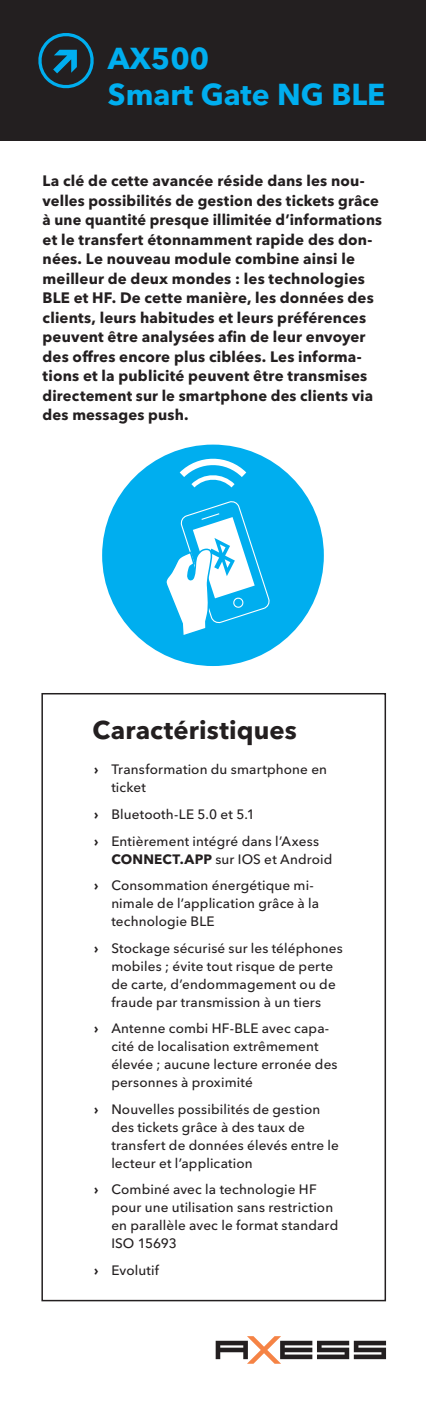
<style>
.page{position:relative;width:426px;height:1404px;background:#fff}
.page>*{position:absolute;margin:0;border:0;box-sizing:border-box;transform-origin:0 0}
.t1{font:700 30px "Avenir Next Cyr";color:#00aeef}
.Features_HL{font:700 25.5px "Avenir Next Cyr";letter-spacing:.005em;color:#231f20}
.Fließtext{font:700 15px/19.5px "Avenir Next Cyr";letter-spacing:.01em;color:#231f20}
.t2{font:500 13.5px/18px "Avenir Next Cyr";letter-spacing:.01em;color:#231f20}
.s1{font-weight:700}
</style>
<div class="page">
<div style="left:0;top:0;width:425px;height:140px;background:#231f20"></div>
<div style="left:41px;top:693px;width:344px;height:608px;border:2px solid #231f20"></div>
<svg style="left:215px;top:1336px;width:170px;height:27px"></svg>
<svg style="left:38px;top:33px;width:56px;height:56px"></svg>
<div style="left:102px;top:444px;width:221px;height:222px;background:#00aeef;border-radius:50%"></div>
<svg style="left:179px;top:458px;width:68px;height:30px"></svg>
<svg style="left:166px;top:501px;width:104px;height:134px"></svg>
<p class="t1" style="left:108px;top:40px;width:103px">AX500</p>
<p class="t1" style="left:108px;top:76px;width:279px">Smart Gate NG BLE</p>
<p class="Fließtext" style="left:43px;top:171px;width:340px">La clé de cette avancée réside dans les nou&shy;velles possibilités de gestion des tickets grâce à une quantité presque illimitée d’informations et le transfert étonnamment rapide des don&shy;nées. Le nouveau module combine ainsi le meilleur de deux mondes : les technologies BLE et HF. De cette manière, les données des clients, leurs habitudes et leurs préférences peuvent être analysées afin de leur envoyer des offres encore plus ciblées. Les informa&shy;tions et la publicité peuvent être transmises directement sur le smartphone des clients via des messages push.</p>
<p class="Features_HL" style="left:92px;top:714px;width:205px">Caractéristiques</p>
<p class="t2" style="left:111px;top:760px;width:217px;text-indent:-17px"><span class="s1">›</span> Transformation du smartphone en ticket</p>
<p class="t2" style="left:94px;top:805px;width:162px"><span class="s1">›</span> Bluetooth-LE 5.0 et 5.1</p>
<p class="t2" style="left:111px;top:831px;width:222px;text-indent:-17px"><span class="s1">›</span> Entièrement intégré dans l’Axess<br><span class="s1">CONNECT.APP</span> sur IOS et Android</p>
<p class="t2" style="left:111px;top:876px;width:209px;text-indent:-17px"><span class="s1">›</span> Consommation énergétique mi&shy;nimale de l’application grâce à la technologie BLE</p>
<p class="t2" style="left:111px;top:938px;width:233px;text-indent:-17px"><span class="s1">›</span> Stockage sécurisé sur les téléphones mobiles ; évite tout risque de perte de carte, d’endommagement ou de fraude par transmission à un tiers</p>
<p class="t2" style="left:111px;top:1019px;width:227px;text-indent:-17px"><span class="s1">›</span> Antenne combi HF-BLE avec capa&shy;cité de localisation extrêmement élevée ; aucune lecture erronée des personnes à proximité</p>
<p class="t2" style="left:111px;top:1099px;width:229px;text-indent:-17px"><span class="s1">›</span> Nouvelles possibilités de gestion des tickets grâce à des taux de transfert de données élevés entre le lecteur et l’application</p>
<p class="t2" style="left:111px;top:1180px;width:228px;text-indent:-17px"><span class="s1">›</span> Combiné avec la technologie HF pour une utilisation sans restriction en parallèle avec le format standard<br>ISO 15693</p>
<p class="t2" style="left:94px;top:1260px;width:66px"><span class="s1">›</span> Evolutif</p>
</div>
